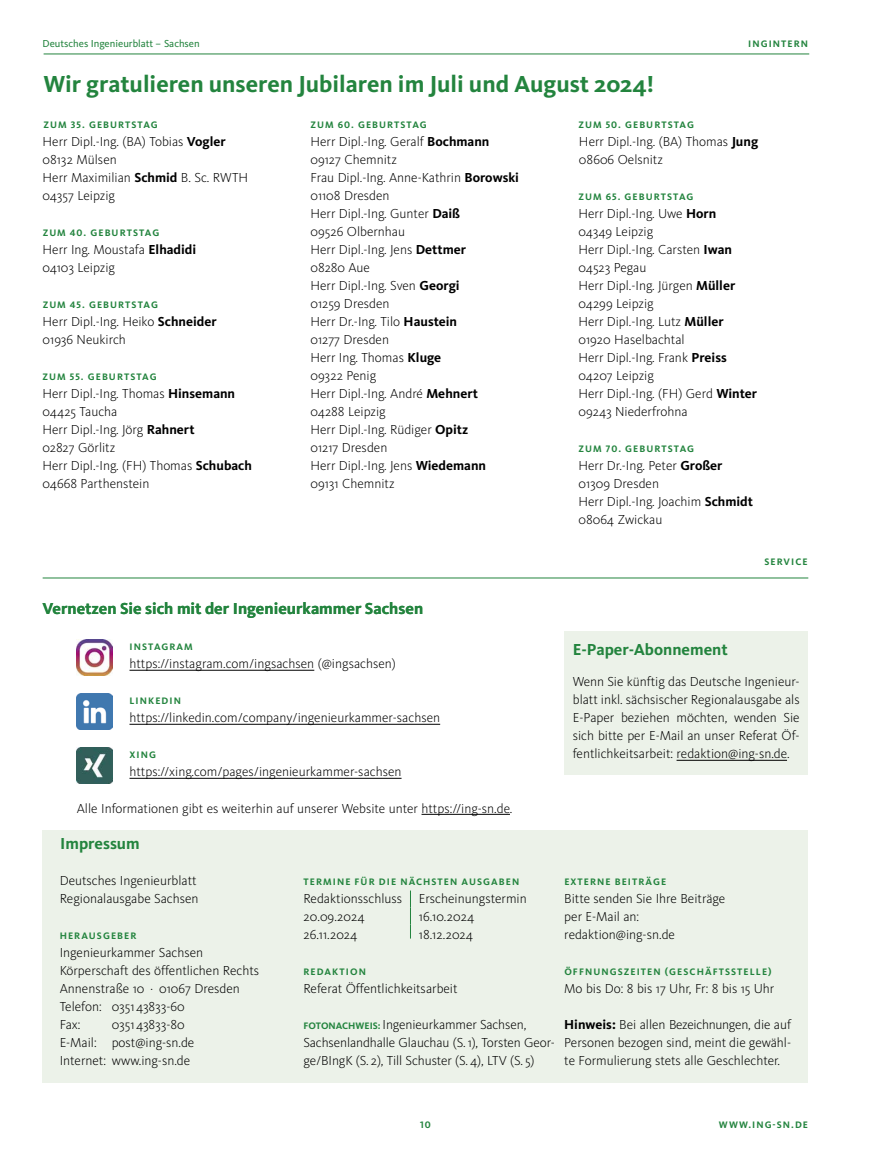
<style>
.page{position:relative;width:872px;height:1170px;background:#fff}
.page>*{position:absolute;margin:0;border:0;box-sizing:border-box;transform-origin:0 0}
.t1{font:700 24px "Kievit OT";color:#23843e}
.t2{font:700 16.5px "Kievit OT";color:#23843e}
.t3{font:300 13.5px/18px "Kievit OT";color:#000}
.t4{font:10.5px "Kievit OT";color:#23843e}
.t5{font:700 9.75px "Kievit OT";letter-spacing:.11em;color:#23843e}
.s1{font-weight:700}
.s2{font-weight:700;font-size:9.75px;color:#23843e}
</style>
<div class="page">
<div style="left:564px;top:630px;width:244px;height:144px;background:#ecf2e9"></div>
<hr style="left:676px;top:760px;width:111px;height:1px;background:#000">
<hr style="left:129px;top:670px;width:185px;height:1px;background:#000">
<hr style="left:129px;top:724px;width:311px;height:1px;background:#000">
<hr style="left:129px;top:778px;width:272px;height:1px;background:#000">
<img style="left:77px;top:639px;width:35px;height:36px">
<img style="left:76px;top:693px;width:36px;height:36px">
<img style="left:76px;top:747px;width:36px;height:36px">
<hr style="left:421px;top:814px;width:89px;height:1px;background:#000">
<div style="left:43px;top:830px;width:765px;height:252px;background:#ecf2e9"></div>
<svg style="left:410px;top:890px;width:1px;height:48px"></svg>
<hr style="left:44px;top:54px;width:765px;height:1px;background:#23843e">
<hr style="left:43px;top:577px;width:765px;height:1px;background:#23843e">
<p class="t4" style="left:43px;top:39px;width:159px">Deutsches Ingenieurblatt – Sachsen</p>
<p class="t5" style="left:748px;top:39px;width:61px">INGINTERN</p>
<h1 class="t1" style="left:44px;top:71px;width:612px">Wir gratulieren unseren Jubilaren im Juli und August 2024!</h1>
<p class="t5" style="left:44px;top:120px;width:116px">ZUM 35. GEBURTSTAG</p>
<p class="t3" style="left:43px;top:133px;width:207px">Herr Dipl.-Ing. (BA) Tobias <span class="s1">Vogler<br></span>08132 Mülsen<br>Herr Maximilian <span class="s1">Schmid</span> B. Sc. RWTH<br>04357 Leipzig</p>
<p class="t5" style="left:43px;top:228px;width:118px">ZUM 40. GEBURTSTAG</p>
<p class="t3" style="left:43px;top:241px;width:155px">Herr Ing. Moustafa <span class="s1">Elhadidi<br></span>04103 Leipzig</p>
<p class="t5" style="left:43px;top:300px;width:117px">ZUM 45. GEBURTSTAG</p>
<p class="t3" style="left:43px;top:313px;width:175px">Herr Dipl.-Ing. Heiko <span class="s1">Schneider<br></span>01936 Neukirch</p>
<p class="t5" style="left:310px;top:120px;width:118px">ZUM 60. GEBURTSTAG</p>
<p class="t3" style="left:310px;top:133px;width:210px">Herr Dipl.-Ing. Geralf <span class="s1">Bochmann<br></span>09127 Chemnitz<br>Frau Dipl.-Ing. Anne-Kathrin <span class="s1">Borowski<br></span>01108 Dresden<br>Herr Dipl.-Ing. Gunter <span class="s1">Daiß<br></span>09526 Olbernhau<br>Herr Dipl.-Ing. Jens <span class="s1">Dettmer<br></span>08280 Aue<br>Herr Dipl.-Ing. Sven <span class="s1">Georgi<br></span>01259 Dresden<br>Herr Dr.-Ing. Tilo <span class="s1">Haustein<br></span>01277 Dresden<br>Herr Ing. Thomas <span class="s1">Kluge<br></span>09322 Penig<br>Herr Dipl.-Ing. André <span class="s1">Mehnert<br></span>04288 Leipzig<br>Herr Dipl.-Ing. Rüdiger <span class="s1">Opitz<br></span>01217 Dresden<br>Herr Dipl.-Ing. Jens <span class="s1">Wiedemann<br></span>09131 Chemnitz</p>
<p class="t5" style="left:578px;top:120px;width:117px">ZUM 50. GEBURTSTAG</p>
<p class="t3" style="left:579px;top:133px;width:181px">Herr Dipl.-Ing. (BA) Thomas <span class="s1">Jung<br></span>08606 Oelsnitz</p>
<p class="t5" style="left:578px;top:192px;width:116px">ZUM 65. GEBURTSTAG</p>
<p class="t3" style="left:578px;top:205px;width:180px">Herr Dipl.-Ing. Uwe <span class="s1">Horn<br></span>04349 Leipzig<br>Herr Dipl.-Ing. Carsten <span class="s1">Iwan<br></span>04523 Pegau<br>Herr Dipl.-Ing. Jürgen <span class="s1">Müller<br></span>04299 Leipzig<br>Herr Dipl.-Ing. Lutz <span class="s1">Müller<br></span>01920 Haselbachtal<br>Herr Dipl.-Ing. Frank <span class="s1">Preiss<br></span>04207 Leipzig<br>Herr Dipl.-Ing. (FH) Gerd <span class="s1">Winter<br></span>09243 Niederfrohna</p>
<p class="t5" style="left:578px;top:444px;width:117px">ZUM 70. GEBURTSTAG</p>
<p class="t3" style="left:578px;top:457px;width:176px">Herr Dr.-Ing. Peter <span class="s1">Großer<br></span>01309 Dresden<br>Herr Dipl.-Ing. Joachim <span class="s1">Schmidt<br></span>08064 Zwickau</p>
<p class="t5" style="left:43px;top:372px;width:116px">ZUM 55. GEBURTSTAG</p>
<p class="t3" style="left:43px;top:385px;width:211px">Herr Dipl.-Ing. Thomas <span class="s1">Hinsemann<br></span>04425 Taucha<br>Herr Dipl.-Ing. Jörg <span class="s1">Rahnert<br></span>02827 Görlitz<br>Herr Dipl.-Ing. (FH) Thomas <span class="s1">Schubach<br></span>04668 Parthenstein</p>
<p class="t5" style="left:764px;top:556px;width:45px">SERVICE</p>
<p class="t2" style="left:43px;top:600px;width:382px">Vernetzen Sie sich mit der Ingenieurkammer Sachsen</p>
<p class="t5" style="left:129px;top:642px;width:65px">INSTAGRAM</p>
<p class="t3" style="left:129px;top:655px;width:268px">https://instagram.com/ingsachsen (@ingsachsen)</p>
<p class="t5" style="left:129px;top:696px;width:53px">LINKEDIN</p>
<p class="t3" style="left:129px;top:709px;width:312px">https://linkedin.com/company/ingenieurkammer-sachsen</p>
<p class="t5" style="left:129px;top:750px;width:28px">XING</p>
<p class="t3" style="left:129px;top:763px;width:273px">https://xing.com/pages/ingenieurkammer-sachsen</p>
<p class="t3" style="left:77px;top:799px;width:437px">Alle Informationen gibt es weiterhin auf unserer Website unter https://ing-sn.de.</p>
<p class="t2" style="left:60px;top:834px;width:81px">Impressum</p>
<p class="t3" style="left:60px;top:871px;width:140px">Deutsches Ingenieurblatt<br>Regionalausgabe Sachsen</p>
<p class="t5" style="left:60px;top:930px;width:78px">HERAUSGEBER</p>
<p class="t3" style="left:60px;top:943px;width:201px">Ingenieurkammer Sachsen<br>Körperschaft des öffentlichen Rechts<br>Annenstraße 10 ⋅ 01067 Dresden<br>Telefon: 035143833-60<br>Fax:</p>
<p class="t5" style="left:303px;top:876px;width:217px">TERMINE FÜR DIE NÄCHSTEN AUSGABEN</p>
<p class="t3" style="left:303px;top:889px;width:225px">Redaktionsschluss Erscheinungstermin<br>20.09.2024</p>
<p class="t3" style="left:419px;top:907px;width:57px">16.10.2024</p>
<p class="t3" style="left:303px;top:925px;width:56px">26.11.2024</p>
<p class="t3" style="left:419px;top:925px;width:56px">18.12.2024</p>
<p class="t5" style="left:303px;top:966px;width:64px">REDAKTION</p>
<p class="t3" style="left:303px;top:979px;width:156px">Referat Öffentlichkeitsarbeit</p>
<p class="t3" style="left:303px;top:1015px;width:253px"><span class="s2">FOTONACHWEIS:</span> Ingenieurkammer Sachsen,<br>Sachsenlandhalle Glauchau (S. 1), Torsten Geor&shy;ge/BIngK (S. 2), Till Schuster (S. 4), LTV (S. 5)</p>
<p class="t3" style="left:60px;top:1015px;width:136px;text-indent:52px">035143833-80<br>E-Mail: post@ing-sn.de<br>Internet: www.ing-sn.de</p>
<p class="t2" style="left:573px;top:640px;width:156px">E-Paper-Abonnement</p>
<p class="t3" style="left:573px;top:673px;width:228px;text-align:justify">Wenn Sie künftig das Deutsche Ingenieur&shy;blatt inkl. sächsischer Regionalausgabe als E-Paper beziehen möchten, wenden Sie sich bitte per E-Mail an unser Referat Öf&shy;fentlichkeitsarbeit: redaktion@ing-sn.de.</p>
<p class="t5" style="left:564px;top:876px;width:103px">EXTERNE BEITRÄGE</p>
<p class="t3" style="left:564px;top:889px;width:163px">Bitte senden Sie Ihre Beiträge per E-Mail an: redaktion@ing-sn.de</p>
<p class="t5" style="left:564px;top:966px;width:209px">ÖFFNUNGSZEITEN (GESCHÄFTSSTELLE)</p>
<p class="t3" style="left:564px;top:979px;width:211px">Mo bis Do: 8 bis 17 Uhr, Fr: 8 bis 15 Uhr</p>
<p class="t3" style="left:564px;top:1015px;width:228px;text-align:justify"><span class="s1">Hinweis:</span> Bei allen Bezeichnungen, die auf Personen bezogen sind, meint die gewähl&shy;te Formulierung stets alle Geschlechter.</p>
<p class="t5" style="left:420px;top:1119px;width:12px">10</p>
<p class="t5" style="left:719px;top:1119px;width:91px">WWW.ING-SN.DE</p>
</div>
